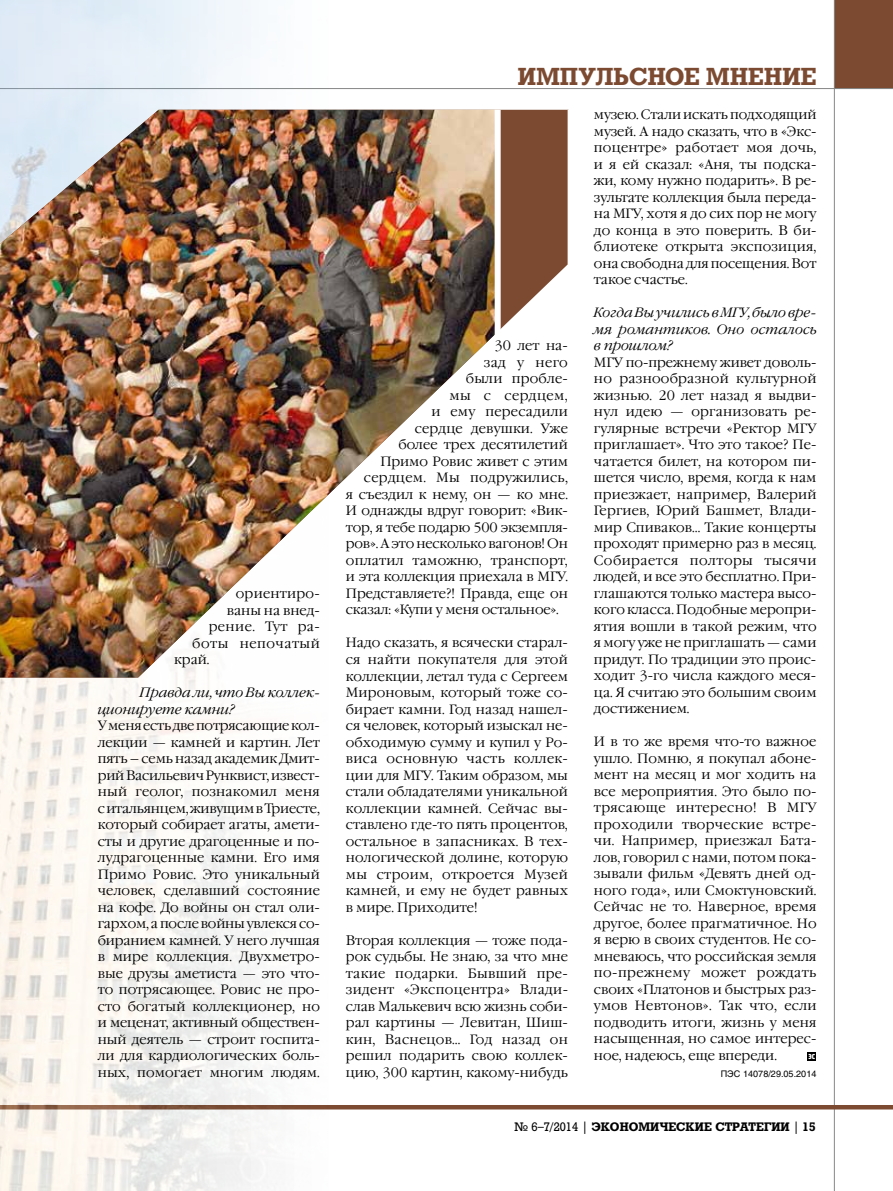
<style>
.page{position:relative;width:893px;height:1191px;background:#fff}
.page>*{position:absolute;margin:0;border:0;box-sizing:border-box;transform-origin:0 0}
.t1{font:700 24px "Rodeo";letter-spacing:.005em;color:#7c4a31}
.t2{font:300 13.5px/16.5px "Garamond C";color:#000;text-align:justify}
.t3{font:italic 300 13.5px/16.5px "Garamond C";color:#000}
.t4{font:300 13.5px "Garamond C";letter-spacing:.02em;color:#000}
.t5{font:300 13.5px "Garamond C";letter-spacing:.035em;color:#000}
.t6{font:300 13.5px "Garamond C";letter-spacing:.025em;color:#000}
.t7{font:300 13.5px "Garamond C";letter-spacing:.03em;color:#000}
.t8{font:700 12px "Rodeo";color:#000}
.t9{font:9px "Helios";color:#000}
.t10{font:9px "Hermes C";color:#fff}
.s1{font-weight:400}
</style>
<div class="page">
<div style="left:834px;top:0;width:59px;height:88px;background:#7c4a31"></div>
<hr style="left:0;top:88px;width:893px;height:1px;background:#868786">
<hr style="left:834px;top:0;width:1px;height:1191px;background:#868786">
<hr style="left:0;top:1105px;width:893px;height:4px;background:#7c4a31">
<img style="left:0;top:0;width:568px;height:1191px">
<div style="left:807px;top:1052px;width:9px;height:8px;background:#000"></div>
<svg style="left:499px;top:110px;width:69px;height:567px"></svg>
<img style="left:0;top:110px;width:499px;height:567px">
<div style="left:495px;top:110px;width:6px;height:226px;background:#fff"></div>
<p class="t4" style="left:236px;top:586px;width:86px">ориентиро-</p>
<p class="t2" style="left:227px;top:602px;width:93px">ваны на внед-</p>
<p class="t7" style="left:209px;top:619px;width:113px">рение. Тут ра-</p>
<p class="t5" style="left:192px;top:635px;width:129px">боты непочатый</p>
<p class="t2" style="left:174px;top:651px;width:37px">край.</p>
<p class="t3" style="left:98px;top:685px;width:223px;text-indent:42px">Правда ли, что Вы коллек&shy;ционируете камни?</p>
<p class="t2" style="left:98px;top:717px;width:224px">У меня есть две потрясающие кол&shy;лекции — камней и картин. Лет пять – семь назад академик Дмит&shy;рий Васильевич Рунквист, извест&shy;ный геолог, познакомил меня с итальянцем, живущим в Триесте, который собирает агаты, амети&shy;сты и другие драгоценные и по&shy;лудрагоценные камни. Его имя Примо Ровис. Это уникальный человек, сделавший состояние на кофе. До войны он стал оли&shy;гархом, а после войны увлекся со&shy;биранием камней. У него лучшая в мире коллекция. Двухметро&shy;вые друзы аметиста — это что&shy;то потрясающее. Ровис не про&shy;сто богатый коллекционер, но и меценат, активный обществен&shy;ный деятель — строит госпита&shy;ли для кардиологических боль&shy;ных, помогает многим людям.</p>
<h1 class="t1" style="left:518px;top:62px;width:300px">ИМПУЛЬСНОЕ МНЕНИЕ</h1>
<p class="t2" style="left:494px;top:338px;width:74px">30 лет на-</p>
<p class="t2" style="left:484px;top:354px;width:86px">зад у него</p>
<p class="t4" style="left:466px;top:371px;width:104px">были пробле-</p>
<p class="t5" style="left:449px;top:388px;width:120px">мы с сердцем,</p>
<p class="t4" style="left:431px;top:404px;width:138px">и ему пересадили</p>
<p class="t2" style="left:415px;top:420px;width:155px">сердце девушки. Уже</p>
<p class="t2" style="left:398px;top:437px;width:171px">более трех десятилетий</p>
<p class="t2" style="left:380px;top:453px;width:189px">Примо Ровис живет с этим</p>
<p class="t6" style="left:364px;top:470px;width:206px">сердцем. Мы подружились,</p>
<p class="t2" style="left:346px;top:486px;width:224px">я съездил к нему, он — ко мне.</p>
<p class="t2" style="left:346px;top:503px;width:223px">И однажды вдруг говорит: «Вик-</p>
<p class="t2" style="left:346px;top:519px;width:224px">тор, я тебе подарю 500 экземпля-</p>
<p class="t2" style="left:346px;top:536px;width:224px">ров». А это несколько вагонов! Он</p>
<p class="t2" style="left:346px;top:552px;width:223px">оплатил таможню, транспорт,</p>
<p class="t2" style="left:346px;top:569px;width:224px">и эта коллекция приехала в МГУ.</p>
<p class="t2" style="left:346px;top:585px;width:223px">Представляете?! Правда, еще он</p>
<p class="t2" style="left:346px;top:602px;width:214px">сказал: «Купи у меня остальное».</p>
<p class="t2" style="left:346px;top:635px;width:224px">Надо сказать, я всячески старал&shy;ся найти покупателя для этой коллекции, летал туда с Сергеем Мироновым, который тоже со&shy;бирает камни. Год назад нашел&shy;ся человек, который изыскал не&shy;обходимую сумму и купил у Ро&shy;виса основную часть коллек&shy;ции для МГУ. Таким образом, мы стали обладателями уникальной коллекции камней. Сейчас вы&shy;ставлено где-то пять процентов, остальное в запасниках. В тех&shy;нологической долине, которую мы строим, откроется Музей камней, и ему не будет равных в мире. Приходите!</p>
<p class="t2" style="left:346px;top:932px;width:224px">Вторая коллекция — тоже пода&shy;рок судьбы. Не знаю, за что мне такие подарки. Бывший пре&shy;зидент «Экспоцентра» Влади&shy;слав Малькевич всю жизнь соби&shy;рал картины — Левитан, Шиш&shy;кин, Васнецов… Год назад он решил подарить свою коллек&shy;цию, 300 картин, какому-нибудь</p>
<p class="t2" style="left:594px;top:107px;width:224px">музею. Стали искать подходящий музей. А надо сказать, что в «Экс&shy;поцентре» работает моя дочь, и я ей сказал: «Аня, ты подска&shy;жи, кому нужно подарить». В ре&shy;зультате коллекция была переда&shy;на МГУ, хотя я до сих пор не могу до конца в это поверить. В би&shy;блиотеке открыта экспозиция, она свободна для посещения. Вот такое счастье.</p>
<p class="t3" style="left:594px;top:305px;width:224px;text-align:justify">Когда Вы учились в МГУ, было вре&shy;мя романтиков. Оно осталось в прошлом?</p>
<p class="t2" style="left:594px;top:354px;width:224px">МГУ по-прежнему живет доволь&shy;но разнообразной культурной жизнью. 20 лет назад я выдви&shy;нул идею — организовать ре&shy;гулярные встречи «Ректор МГУ приглашает». Что это такое? Пе&shy;чатается билет, на котором пи&shy;шется число, время, когда к нам приезжает, например, Валерий Гергиев, Юрий Башмет, Влади&shy;мир Спиваков… Такие концерты проходят примерно раз в месяц.<br>Собирается полторы тысячи людей, и все это бесплатно. При&shy;глашаются только мастера высо&shy;кого класса. Подобные меропри&shy;ятия вошли в такой режим, что я могу уже не приглашать — сами придут. По традиции это проис&shy;ходит 3-го числа каждого меся&shy;ца. Я считаю это большим своим достижением.</p>
<p class="t2" style="left:594px;top:734px;width:224px">И в то же время что-то важное ушло. Помню, я покупал абоне&shy;мент на месяц и мог ходить на все мероприятия. Это было по&shy;трясающе интересно! В МГУ проходили творческие встре&shy;чи. Например, приезжал Бата&shy;лов, говорил с нами, потом пока&shy;зывали фильм «Девять дней од&shy;ного года», или Смоктуновский.<br>Сейчас не то. Наверное, время другое, более прагматичное. Но я верю в своих студентов. Не со&shy;мневаюсь, что российская земля по-прежнему может рождать своих «Платонов и быстрых раз&shy;умов Невтонов». Так что, если подводить итоги, жизнь у меня насыщенная, но самое интерес&shy;ное, надеюсь, еще впереди.</p>
<p class="t10" style="left:808px;top:1050px;width:8px">эс</p>
<p class="t9" style="left:721px;top:1068px;width:97px">ПЭС 14078/29.05.2014</p>
<p class="t8" style="left:514px;top:1119px;width:303px"><span class="s1">№ 6–7/2014 |</span> ЭКОНОМИЧЕСКИЕ СТРАТЕГИИ <span class="s1">|</span> 15</p>
</div>
